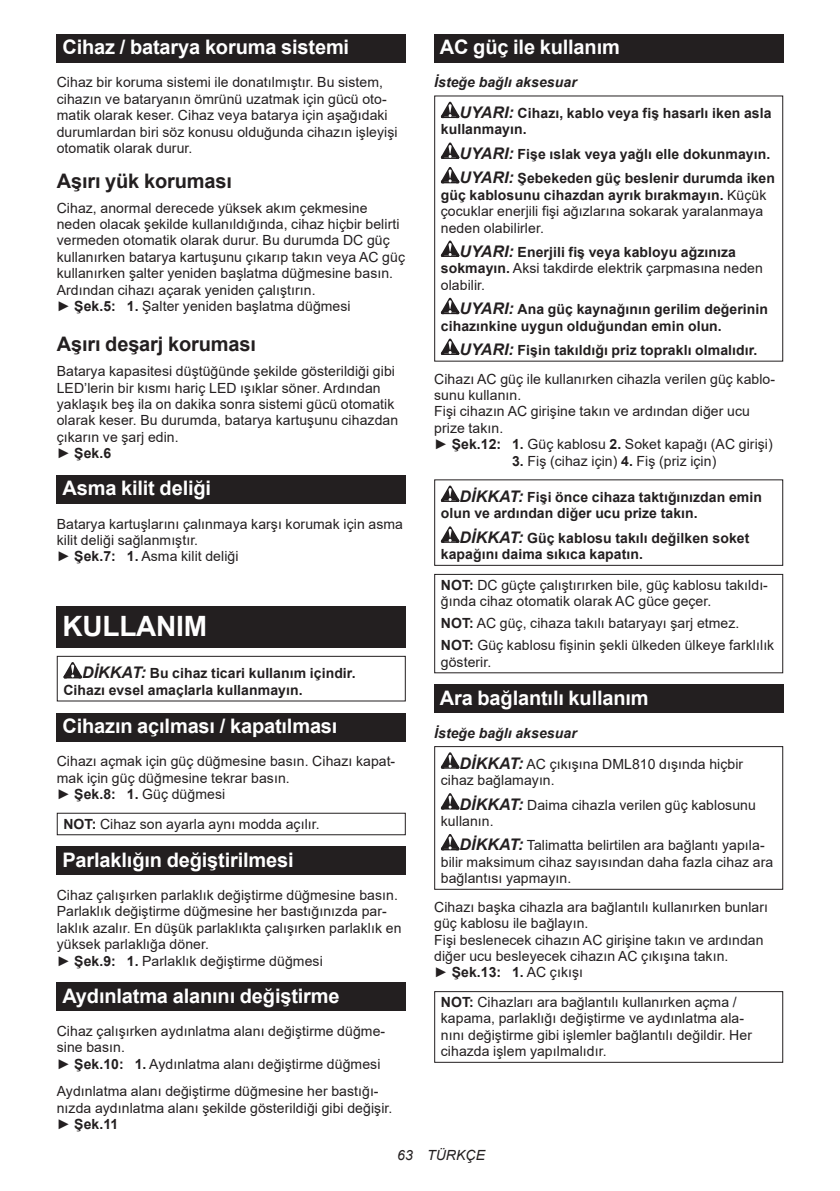
<style>
.page{position:relative;width:840px;height:1191px;background:#fff}
.page>*{position:absolute;margin:0;border:0;box-sizing:border-box;transform-origin:0 0}
.t1{font:700 28px "Arial";letter-spacing:-.01em;color:#fff}
.t2{font:700 20px "Arial";letter-spacing:-.01em;color:#fff}
.t3{font:700 20px "Arial";letter-spacing:-.01em;color:#231f20}
.t4{font:14px/16.4px "Arial";letter-spacing:.005em;color:#231f20}
.t5{font:700 14px/16.4px "Arial";letter-spacing:.005em;color:#231f20}
.t6{font:italic 14px "Arial";letter-spacing:.005em;color:#231f20}
.s1{font-weight:700}
.s2{font-style:italic;font-size:16px}
.s3{font-style:italic}
.s4{font-weight:700;font-style:italic;font-size:16px}
.s5{font-weight:700;font-style:italic}
</style>
<div class="page">
<div style="left:57px;top:34px;width:348px;height:29px;background:#231f20"></div>
<div style="left:57px;top:475px;width:348px;height:29px;background:#231f20"></div>
<div style="left:57px;top:607px;width:348px;height:41px;background:#231f20"></div>
<svg style="left:63px;top:662px;width:19px;height:16px"></svg>
<div style="left:57px;top:656px;width:348px;height:45px;border:1px solid #231f20"></div>
<div style="left:57px;top:713px;width:348px;height:28px;background:#231f20"></div>
<div style="left:57px;top:812px;width:348px;height:23px;border:1px solid #231f20"></div>
<div style="left:57px;top:846px;width:348px;height:29px;background:#231f20"></div>
<div style="left:57px;top:982px;width:348px;height:29px;background:#231f20"></div>
<div style="left:434px;top:34px;width:348px;height:29px;background:#231f20"></div>
<svg style="left:440px;top:102px;width:19px;height:16px"></svg>
<svg style="left:440px;top:142px;width:19px;height:17px"></svg>
<svg style="left:440px;top:167px;width:19px;height:16px"></svg>
<svg style="left:440px;top:240px;width:19px;height:17px"></svg>
<svg style="left:440px;top:298px;width:19px;height:16px"></svg>
<svg style="left:440px;top:338px;width:19px;height:17px"></svg>
<svg style="left:440px;top:485px;width:19px;height:17px"></svg>
<svg style="left:440px;top:526px;width:19px;height:17px"></svg>
<div style="left:434px;top:479px;width:348px;height:87px;border:1px solid #231f20"></div>
<div style="left:434px;top:574px;width:348px;height:99px;border:1px solid #231f20"></div>
<div style="left:434px;top:684px;width:348px;height:29px;background:#231f20"></div>
<svg style="left:440px;top:752px;width:19px;height:16px"></svg>
<svg style="left:440px;top:793px;width:19px;height:16px"></svg>
<svg style="left:440px;top:834px;width:19px;height:16px"></svg>
<div style="left:434px;top:746px;width:348px;height:143px;border:1px solid #231f20"></div>
<div style="left:434px;top:991px;width:348px;height:71px;border:1px solid #231f20"></div>
<h2 class="t2" style="left:62px;top:33px;width:288px">Cihaz / batarya koruma sistemi</h2>
<p class="t4" style="left:57px;top:74px;width:342px">Cihaz bir koruma sistemi ile donatılmıştır. Bu sistem, cihazın ve bataryanın ömrünü uzatmak için gücü oto&shy;matik olarak keser. Cihaz veya batarya için aşağıdaki durumlardan biri söz konusu olduğunda cihazın işleyişi otomatik olarak durur.</p>
<h2 class="t3" style="left:57px;top:167px;width:177px">Aşırı yük koruması</h2>
<p class="t4" style="left:57px;top:199px;width:349px">Cihaz, anormal derecede yüksek akım çekmesine neden olacak şekilde kullanıldığında, cihaz hiçbir belirti vermeden otomatik olarak durur. Bu durumda DC güç kullanırken batarya kartuşunu çıkarıp takın veya AC güç kullanırken şalter yeniden başlatma düğmesine basın.<br>Ardından cihazı açarak yeniden çalıştırın.<br>► <span class="s1">Şek.5: 1.</span> Şalter yeniden başlatma düğmesi</p>
<h2 class="t3" style="left:57px;top:330px;width:201px">Aşırı deşarj koruması</h2>
<p class="t4" style="left:57px;top:363px;width:343px">Batarya kapasitesi düştüğünde şekilde gösterildiği gibi LED’lerin bir kısmı hariç LED ışıklar söner. Ardından yaklaşık beş ila on dakika sonra sistemi gücü otomatik olarak keser. Bu durumda, batarya kartuşunu cihazdan çıkarın ve şarj edin.<br>► <span class="s1">Şek.6</span></p>
<h2 class="t2" style="left:62px;top:474px;width:150px">Asma kilit deliği</h2>
<p class="t4" style="left:57px;top:515px;width:347px">Batarya kartuşlarını çalınmaya karşı korumak için asma kilit deliği sağlanmıştır.<br>► <span class="s1">Şek.7: 1.</span> Asma kilit deliği</p>
<h1 class="t1" style="left:62px;top:607px;width:146px">KULLANIM</h1>
<p class="t5" style="left:63px;top:665px;width:293px;text-indent:19px"><span class="s2">DİKKAT:</span> Bu cihaz ticari kullanım içindir.<br>Cihazı evsel amaçlarla kullanmayın.</p>
<h2 class="t2" style="left:62px;top:711px;width:276px">Cihazın açılması / kapatılması</h2>
<p class="t4" style="left:57px;top:753px;width:340px">Cihazı açmak için güç düğmesine basın. Cihazı kapat&shy;mak için güç düğmesine tekrar basın.<br>► <span class="s1">Şek.8: 1.</span> Güç düğmesi</p>
<p class="t4" style="left:63px;top:815px;width:258px"><span class="s1">NOT:</span> Cihaz son ayarla aynı modda açılır.</p>
<h2 class="t2" style="left:62px;top:845px;width:232px">Parlaklığın değiştirilmesi</h2>
<p class="t4" style="left:57px;top:886px;width:346px">Cihaz çalışırken parlaklık değiştirme düğmesine basın.<br>Parlaklık değiştirme düğmesine her bastığınızda par&shy;laklık azalır. En düşük parlaklıkta çalışırken parlaklık en yüksek parlaklığa döner.<br>► <span class="s1">Şek.9: 1.</span> Parlaklık değiştirme düğmesi</p>
<h2 class="t2" style="left:62px;top:981px;width:278px">Aydınlatma alanını değiştirme</h2>
<p class="t4" style="left:57px;top:1022px;width:330px">Cihaz çalışırken aydınlatma alanı değiştirme düğme&shy;sine basın.<br>► <span class="s1">Şek.10: 1.</span> Aydınlatma alanı değiştirme düğmesi</p>
<p class="t4" style="left:57px;top:1083px;width:337px">Aydınlatma alanı değiştirme düğmesine her bastığı&shy;nızda aydınlatma alanı şekilde gösterildiği gibi değişir. ► <span class="s1">Şek.11</span></p>
<h2 class="t2" style="left:439px;top:33px;width:181px">AC güç ile kullanım</h2>
<p class="t5" style="left:459px;top:67px;width:313px;line-height:30.6px;text-indent:-25px"><span class="s3">İsteğe bağlı aksesuar<br></span><span class="s2">UYARI:</span> Cihazı, kablo veya fiş hasarlı iken asla</p>
<p class="t5" style="left:459px;top:117px;width:317px;line-height:24.4px;text-indent:-19px">kullanmayın.<br><span class="s2">UYARI:</span> Fişe ıslak veya yağlı elle dokunmayın.<br><span class="s2">UYARI:</span> Şebekeden güç beslenir durumda iken</p>
<p class="t4" style="left:440px;top:186px;width:327px"><span class="s1">güç kablosunu cihazdan ayrık bırakmayın.</span> Küçük çocuklar enerjili fişi ağızlarına sokarak yaralanmaya neden olabilirler.</p>
<p class="t4" style="left:440px;top:244px;width:323px;text-indent:19px"><span class="s4">UYARI:</span> <span class="s1">Enerjili fiş veya kabloyu ağzınıza sokmayın.</span> Aksi takdirde elektrik çarpmasına neden olabilir.</p>
<p class="t5" style="left:440px;top:301px;width:328px;text-indent:19px"><span class="s2">UYARI:</span> Ana güç kaynağının gerilim değerinin cihazınkine uygun olduğundan emin olun.</p>
<p class="t4" style="left:434px;top:335px;width:342px;line-height:28.8px;text-align:center"><span class="s4">UYARI:</span> <span class="s1">Fişin takıldığı priz topraklı olmalıdır.<br></span>Cihazı AC güç ile kullanırken cihazla verilen güç kablo-</p>
<p class="t4" style="left:434px;top:387px;width:340px">sunu kullanın.<br>Fişi cihazın AC girişine takın ve ardından diğer ucu prize takın.<br>► <span class="s1">Şek.12: 1.</span> Güç kablosu <span class="s1">2.</span> Soket kapağı (AC girişi)</p>
<p class="t4" style="left:512px;top:452px;width:206px"><span class="s1">3.</span> Fiş (cihaz için) <span class="s1">4.</span> Fiş (priz için)</p>
<p class="t5" style="left:440px;top:489px;width:322px;text-indent:19px"><span class="s2">DİKKAT:</span> Fişi önce cihaza taktığınızdan emin olun ve ardından diğer ucu prize takın.</p>
<p class="t5" style="left:440px;top:530px;width:310px;text-indent:19px"><span class="s2">DİKKAT:</span> Güç kablosu takılı değilken soket kapağını daima sıkıca kapatın.</p>
<p class="t4" style="left:440px;top:576px;width:328px"><span class="s1">NOT:</span> DC güçte çalıştırırken bile, güç kablosu takıldı&shy;ğında cihaz otomatik olarak AC güce geçer.</p>
<p class="t4" style="left:440px;top:612px;width:335px;line-height:22px"><span class="s1">NOT:</span> AC güç, cihaza takılı bataryayı şarj etmez.<br><span class="s1">NOT:</span> Güç kablosu fişinin şekli ülkeden ülkeye farklılık</p>
<p class="t4" style="left:440px;top:653px;width:52px">gösterir.</p>
<h2 class="t2" style="left:439px;top:683px;width:210px">Ara bağlantılı kullanım</h2>
<p class="t4" style="left:459px;top:717px;width:285px;line-height:30.6px;text-indent:-25px"><span class="s5">İsteğe bağlı aksesuar<br></span><span class="s4">DİKKAT:</span> AC çıkışına DML810 dışında hiçbir</p>
<p class="t4" style="left:459px;top:768px;width:298px;line-height:24.4px;text-indent:-19px">cihaz bağlamayın.<br><span class="s4">DİKKAT:</span> Daima cihazla verilen güç kablosunu</p>
<p class="t4" style="left:459px;top:808px;width:306px;line-height:24.4px;text-indent:-19px">kullanın.<br><span class="s4">DİKKAT:</span> Talimatta belirtilen ara bağlantı yapıla-</p>
<p class="t4" style="left:440px;top:853px;width:334px">bilir maksimum cihaz sayısından daha fazla cihaz ara bağlantısı yapmayın.</p>
<p class="t4" style="left:434px;top:898px;width:335px">Cihazı başka cihazla ara bağlantılı kullanırken bunları güç kablosu ile bağlayın.<br>Fişi beslenecek cihazın AC girişine takın ve ardından diğer ucu besleyecek cihazın AC çıkışına takın.<br>► <span class="s1">Şek.13: 1.</span> AC çıkışı</p>
<p class="t4" style="left:440px;top:993px;width:312px"><span class="s1">NOT:</span> Cihazları ara bağlantılı kullanırken açma / kapama, parlaklığı değiştirme ve aydınlatma ala&shy;nını değiştirme gibi işlemler bağlantılı değildir. Her cihazda işlem yapılmalıdır.</p>
<p class="t6" style="left:397px;top:1146px;width:89px">63 TÜRKÇE</p>
</div>
